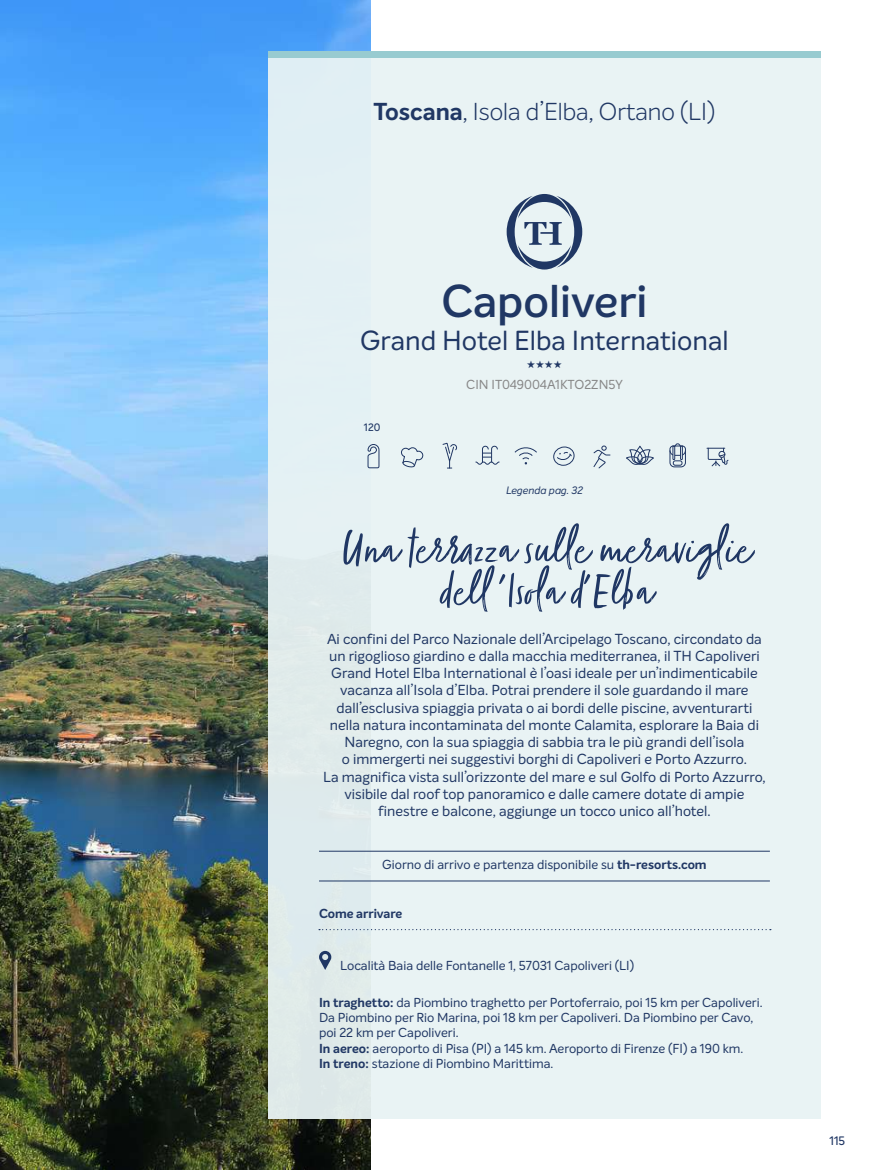
<style>
.page{position:relative;width:872px;height:1170px;background:#fff}
.page>*{position:absolute;margin:0;border:0;box-sizing:border-box;transform-origin:0 0}
.t1{font:300 52.5px/42px "Zooja";color:#203764;text-align:center}
.t2{font:600 45px "Intelo";color:#203764}
.t3{font:27px "Intelo";color:#203764}
.t4{font:300 24px "Intelo";color:#203764}
.t5{font:14.25px/17.2px "Intelo";color:#203764;text-align:center}
.t6{font:12.75px/15.3px "Intelo";color:#203764}
.t7{font:12.75px "Intelo";color:#878787}
.t8{font:700 12.75px "Intelo";letter-spacing:-.005em;color:#203764}
.t9{font:500 12px "Intelo";color:#203764}
.t10{font:italic 10.5px "Intelo";color:#203764}
.t11{font:10.5px "Zapf Dingbats";color:#203764}
.t12{font:500 10.5px "Intelo";color:#203764}
.s1{font-weight:700}
</style>
<div class="page">
<img style="left:0;top:0;width:370px;height:1169px">
<div style="left:268px;top:51px;width:553px;height:1067px;background:#e8f3f4"></div>
<svg style="left:506px;top:194px;width:76px;height:75px"></svg>
<div style="left:268px;top:51px;width:553px;height:6px;background:#98cbd0"></div>
<hr style="left:319px;top:850px;width:451px;height:1px;background:#203764">
<hr style="left:319px;top:880px;width:451px;height:1px;background:#203764">
<svg style="left:319px;top:928px;width:452px;height:2px"></svg>
<svg style="left:319px;top:950px;width:12px;height:19px"></svg>
<svg style="left:367px;top:444px;width:13px;height:24px"></svg>
<svg style="left:401px;top:447px;width:22px;height:20px"></svg>
<svg style="left:442px;top:442px;width:15px;height:26px"></svg>
<svg style="left:475px;top:445px;width:25px;height:20px"></svg>
<svg style="left:514px;top:447px;width:23px;height:17px"></svg>
<svg style="left:557px;top:452px;width:15px;height:9px"></svg>
<div style="left:553px;top:446px;width:21px;height:20px;border:1px solid #213764;border-radius:50%"></div>
<svg style="left:593px;top:445px;width:18px;height:24px"></svg>
<svg style="left:626px;top:445px;width:28px;height:20px"></svg>
<svg style="left:669px;top:443px;width:17px;height:25px"></svg>
<div style="left:673px;top:460px;width:9px;height:5px;border:1px solid #213764;border-radius:2px"></div>
<svg style="left:707px;top:447px;width:22px;height:20px"></svg>
<h3 class="t4" style="left:374px;top:97px;width:343px"><span class="s1">Toscana</span>, Isola d’Elba, Ortano (LI)</h3>
<h2 class="t2" style="left:441px;top:272px;width:208px">Capoliveri</h2>
<h3 class="t3" style="left:360px;top:323px;width:370px">Grand Hotel Elba International</h3>
<p class="t11" style="left:527px;top:359px;width:37px">★★★★</p>
<p class="t7" style="left:466px;top:376px;width:158px">CIN IT049004A1KTO2ZN5Y</p>
<p class="t12" style="left:364px;top:421px;width:18px">120</p>
<p class="t10" style="left:506px;top:483px;width:78px">Legenda pag. 32</p>
<h1 class="t1" style="left:339px;top:534px;width:412px">Una terrazza sulle meraviglie dell 'Isola d'Elba</h1>
<p class="t5" style="left:323px;top:629px;width:444px">Ai confini del Parco Nazionale dell’Arcipelago Toscano, circondato da un rigoglioso giardino e dalla macchia mediterranea, il TH Capoliveri Grand Hotel Elba International è l’oasi ideale per un’indimenticabile vacanza all’Isola d’Elba. Potrai prendere il sole guardando il mare dall’esclusiva spiaggia privata o ai bordi delle piscine, avventurarti nella natura incontaminata del monte Calamita, esplorare la Baia di Naregno, con la sua spiaggia di sabbia tra le più grandi dell’isola<br>o immergerti nei suggestivi borghi di Capoliveri e Porto Azzurro.<br>La magnifica vista sull’orizzonte del mare e sul Golfo di Porto Azzurro, visibile dal roof top panoramico e dalle camere dotate di ampie finestre e balcone, aggiunge un tocco unico all’hotel.</p>
<p class="t6" style="left:382px;top:857px;width:326px">Giorno di arrivo e partenza disponibile su <span class="s1">th-resorts.com</span></p>
<p class="t8" style="left:319px;top:905px;width:85px">Come arrivare</p>
<p class="t6" style="left:340px;top:957px;width:295px">Località Baia delle Fontanelle 1, 57031 Capoliveri (LI)</p>
<p class="t6" style="left:319px;top:994px;width:445px"><span class="s1">In traghetto:</span> da Piombino traghetto per Portoferraio, poi 15 km per Capoliveri.<br>Da Piombino per Rio Marina, poi 18 km per Capoliveri. Da Piombino per Cavo, poi 22 km per Capoliveri.<br><span class="s1">In aereo:</span> aeroporto di Pisa (PI) a 145 km. Aeroporto di Firenze (FI) a 190 km.<br><span class="s1">In treno:</span> stazione di Piombino Marittima.</p>
<p class="t9" style="left:829px;top:1132px;width:17px">115</p>
</div>
